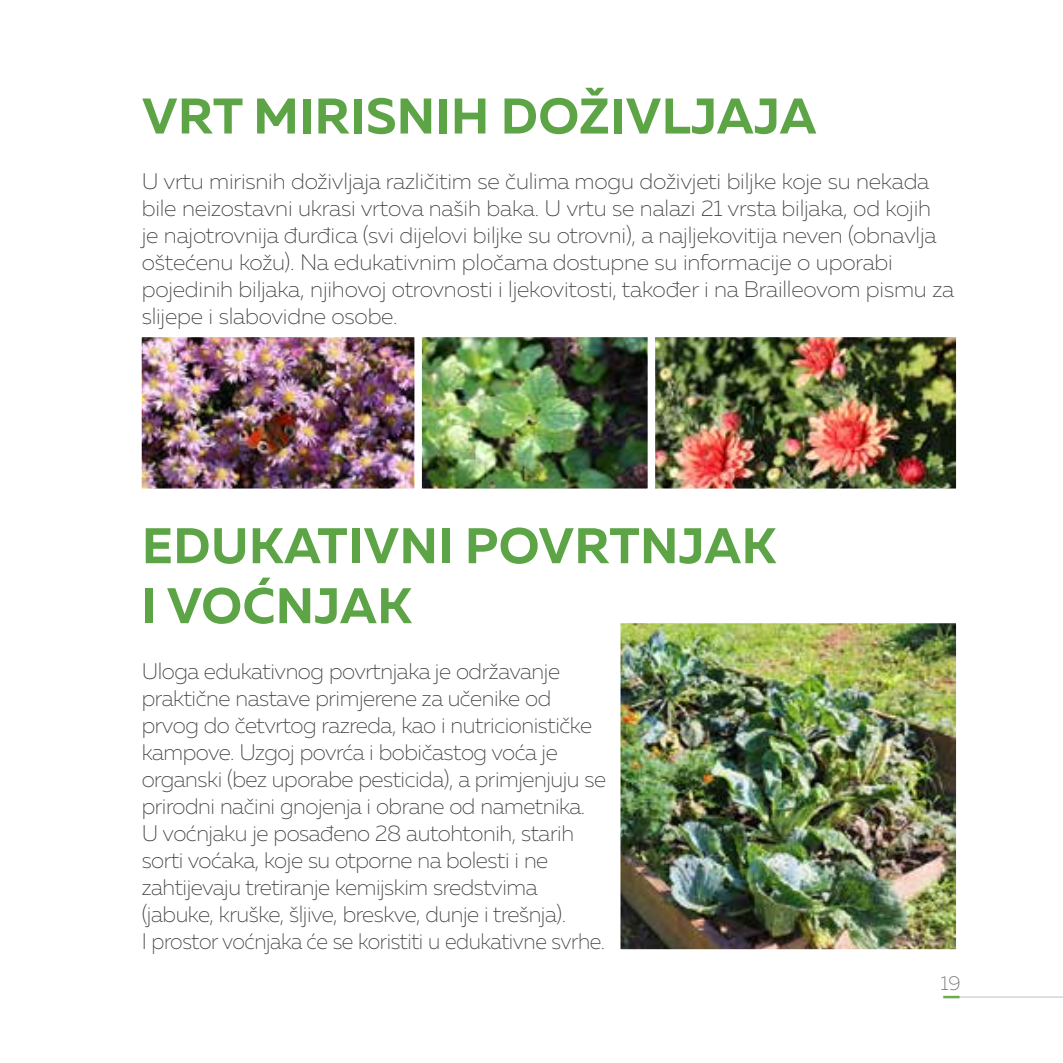
<style>
.page{position:relative;width:1063px;height:1063px;background:#fff}
.page>*{position:absolute;margin:0;border:0;box-sizing:border-box;transform-origin:0 0}
.t1{font:50px/60px "Muller Regular 13";letter-spacing:.01em;color:#5ca446}
.t2{font:22.5px/27px "Muller Regular 8";letter-spacing:-.02em;color:#414042}
.t3{font:20px "Muller Regular 8";color:#6d6e71}
</style>
<div class="page">
<hr style="left:957px;top:997px;width:106px;height:1px;background:#bcbec0">
<svg style="left:943px;top:996px;width:17px;height:2px"></svg>
<img style="left:659px;top:337px;width:298px;height:152px">
<img style="left:426px;top:337px;width:233px;height:152px">
<img style="left:141px;top:337px;width:285px;height:152px">
<img style="left:620px;top:623px;width:337px;height:327px">
<h1 class="t1" style="left:142px;top:86px;width:676px">VRT MIRISNIH DOŽIVLJAJA</h1>
<p class="t2" style="left:142px;top:167px;width:814px">U vrtu mirisnih doživljaja različitim se čulima mogu doživjeti biljke koje su nekada bile neizostavni ukrasi vrtova naših baka. U vrtu se nalazi 21 vrsta biljaka, od kojih<br>je najotrovnija đurđica (svi dijelovi biljke su otrovni), a najljekovitija neven (obnavlja oštećenu kožu). Na edukativnim pločama dostupne su informacije o uporabi pojedinih biljaka, njihovoj otrovnosti i ljekovitosti, također i na Brailleovom pismu za slijepe i slabovidne osobe.</p>
<h1 class="t1" style="left:142px;top:516px;width:636px">EDUKATIVNI POVRTNJAK<br>I VOĆNJAK</h1>
<p class="t2" style="left:142px;top:657px;width:466px">Uloga edukativnog povrtnjaka je održavanje praktične nastave primjerene za učenike od prvog do četvrtog razreda, kao i nutricionističke kampove. Uzgoj povrća i bobičastog voća je organski (bez uporabe pesticida), a primjenjuju se prirodni načini gnojenja i obrane od nametnika.<br>U voćnjaku je posađeno 28 autohtonih, starih sorti voćaka, koje su otporne na bolesti i ne zahtijevaju tretiranje kemijskim sredstvima (jabuke, kruške, šljive, breskve, dunje i trešnja).<br>I prostor voćnjaka će se koristiti u edukativne svrhe.</p>
<p class="t3" style="left:941px;top:971px;width:22px">19</p>
</div>
